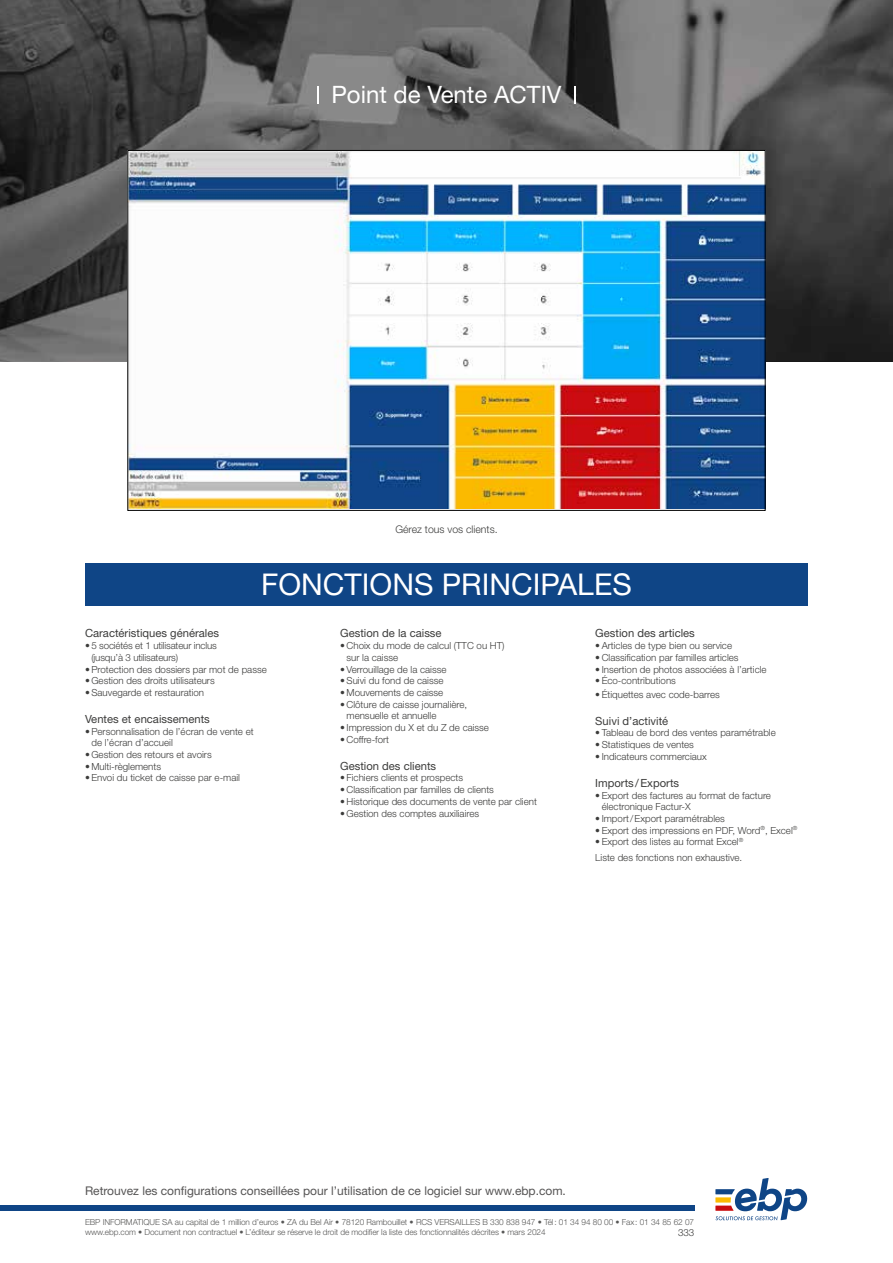
<style>
.page{position:relative;width:893px;height:1263px;background:#fff}
.page>*{position:absolute;margin:0;border:0;box-sizing:border-box;transform-origin:0 0}
.t1{font:30px "Helvetica Neue LT Std";color:#fff}
.t2{font:24px "Helvetica Neue LT Std";color:#fff}
.t3{font:12px "Helvetica Neue LT Std";color:#555454}
.t4{font:11.25px "Helvetica Neue LT Std";color:#3c3c3b}
.t5{font:300 10.5px "Helvetica Neue LT Std";color:#3c3c3b}
.t6{font:300 9.75px/11.7px "Helvetica Neue LT Std";color:#3c3c3b}
.t7{font:300 8.25px/9.9px "Helvetica Neue LT Std";letter-spacing:-.01em;color:#575756}
</style>
<div class="page">
<img style="left:0;top:0;width:893px;height:361px">
<svg style="left:715px;top:1178px;width:92px;height:42px"></svg>
<div style="left:0;top:1205px;width:694px;height:6px;background:#0f4586"></div>
<svg style="left:317px;top:86px;width:2px;height:17px"></svg>
<svg style="left:574px;top:86px;width:1px;height:17px"></svg>
<div style="left:85px;top:563px;width:723px;height:43px;background:#0f4586"></div>
<img style="left:130px;top:152px;width:633px;height:356px">
<h2 class="t2" style="left:331px;top:80px;width:232px">Point de Vente ACTIV</h2>
<p class="t5" style="left:395px;top:522px;width:104px">Gérez tous vos clients.</p>
<h1 class="t1" style="left:261px;top:567px;width:372px">FONCTIONS PRINCIPALES</h1>
<p class="t4" style="left:85px;top:627px;width:135px">Caractéristiques générales</p>
<p class="t6" style="left:91px;top:640px;width:127px;text-indent:-6px">• 5 sociétés et 1 utilisateur inclus (jusqu’à 3 utilisateurs)</p>
<p class="t6" style="left:85px;top:663px;width:183px">•Protection des dossiers par mot de passe</p>
<p class="t6" style="left:85px;top:675px;width:131px">• Gestion des droits utilisateurs</p>
<p class="t6" style="left:85px;top:686px;width:121px">•Sauvegarde et restauration</p>
<p class="t4" style="left:85px;top:712px;width:126px">Ventes et encaissements</p>
<p class="t6" style="left:91px;top:725px;width:164px;text-indent:-6px">•Personnalisation de l’écran de vente et de l’écran d’accueil</p>
<p class="t6" style="left:85px;top:748px;width:128px">• Gestion des retours et avoirs</p>
<p class="t6" style="left:85px;top:760px;width:78px">• Multi-règlements</p>
<p class="t6" style="left:85px;top:772px;width:157px">• Envoi du ticket de caisse par e-mail</p>
<p class="t4" style="left:340px;top:627px;width:103px">Gestion de la caisse</p>
<p class="t6" style="left:347px;top:640px;width:160px;text-indent:-6px">• Choix du mode de calcul (TTC ou HT) sur la caisse</p>
<p class="t6" style="left:340px;top:663px;width:108px">• Verrouillage de la caisse</p>
<p class="t6" style="left:340px;top:675px;width:105px">•Suivi du fond de caisse</p>
<p class="t6" style="left:340px;top:686px;width:105px">• Mouvements de caisse</p>
<p class="t6" style="left:347px;top:698px;width:122px;text-indent:-6px">• Clôture de caisse journalière, mensuelle et annuelle</p>
<p class="t6" style="left:340px;top:721px;width:150px">• Impression du X et du Z de caisse</p>
<p class="t6" style="left:340px;top:733px;width:51px">• Coffre-fort</p>
<p class="t4" style="left:340px;top:759px;width:98px">Gestion des clients</p>
<p class="t6" style="left:340px;top:772px;width:124px">• Fichiers clients et prospects</p>
<p class="t6" style="left:340px;top:784px;width:155px">• Classification par familles de clients</p>
<p class="t6" style="left:340px;top:795px;width:198px">• Historique des documents de vente par client</p>
<p class="t6" style="left:340px;top:807px;width:140px">• Gestion des comptes auxiliaires</p>
<p class="t4" style="left:595px;top:627px;width:101px">Gestion des articles</p>
<p class="t6" style="left:595px;top:640px;width:138px">•Articles de type bien ou service</p>
<p class="t6" style="left:595px;top:651px;width:145px">• Classification par familles articles</p>
<p class="t6" style="left:595px;top:663px;width:173px">• Insertion de photos associées à l’article</p>
<p class="t6" style="left:595px;top:675px;width:82px">• Éco-contributions</p>
<p class="t6" style="left:595px;top:688px;width:126px">• Étiquettes avec code-barres</p>
<p class="t4" style="left:595px;top:714px;width:74px">Suivi d’activité</p>
<p class="t6" style="left:595px;top:727px;width:182px">• Tableau de bord des ventes paramétrable</p>
<p class="t6" style="left:595px;top:739px;width:100px">•Statistiques de ventes</p>
<p class="t6" style="left:595px;top:750px;width:113px">• Indicateurs commerciaux</p>
<p class="t4" style="left:595px;top:776px;width:85px">Imports/Exports</p>
<p class="t6" style="left:602px;top:789px;width:171px;text-indent:-6px">• Export des factures au format de facture électronique Factur-X</p>
<p class="t6" style="left:595px;top:812px;width:131px">• Import/Export paramétrables</p>
<p class="t6" style="left:595px;top:824px;width:204px">• Export des impressions en PDF, Word<sup>®</sup>, Excel<sup>®</sup></p>
<p class="t6" style="left:595px;top:834px;width:149px;line-height:15.9px">• Export des listes au format Excel<sup>®<br></sup>Liste des fonctions non exhaustive.</p>
<p class="t3" style="left:85px;top:1183px;width:482px">Retrouvez les configurations conseillées pour l’utilisation de ce logiciel sur www.ebp.com.</p>
<p class="t7" style="left:85px;top:1217px;width:611px">EBP INFORMATIQUE SA au capital de 1 million d’euros • ZA du Bel Air • 78120 Rambouillet • RCS VERSAILLES B 330 838 947 • Tél: 01 34 94 80 00 • Fax: 01 34 85 62 07 www.ebp.com • Document non contractuel • L’éditeur se réserve le droit de modifier la liste des fonctionnalités décrites • mars 2024</p>
<p class="t6" style="left:678px;top:1226px;width:18px">333</p>
</div>
